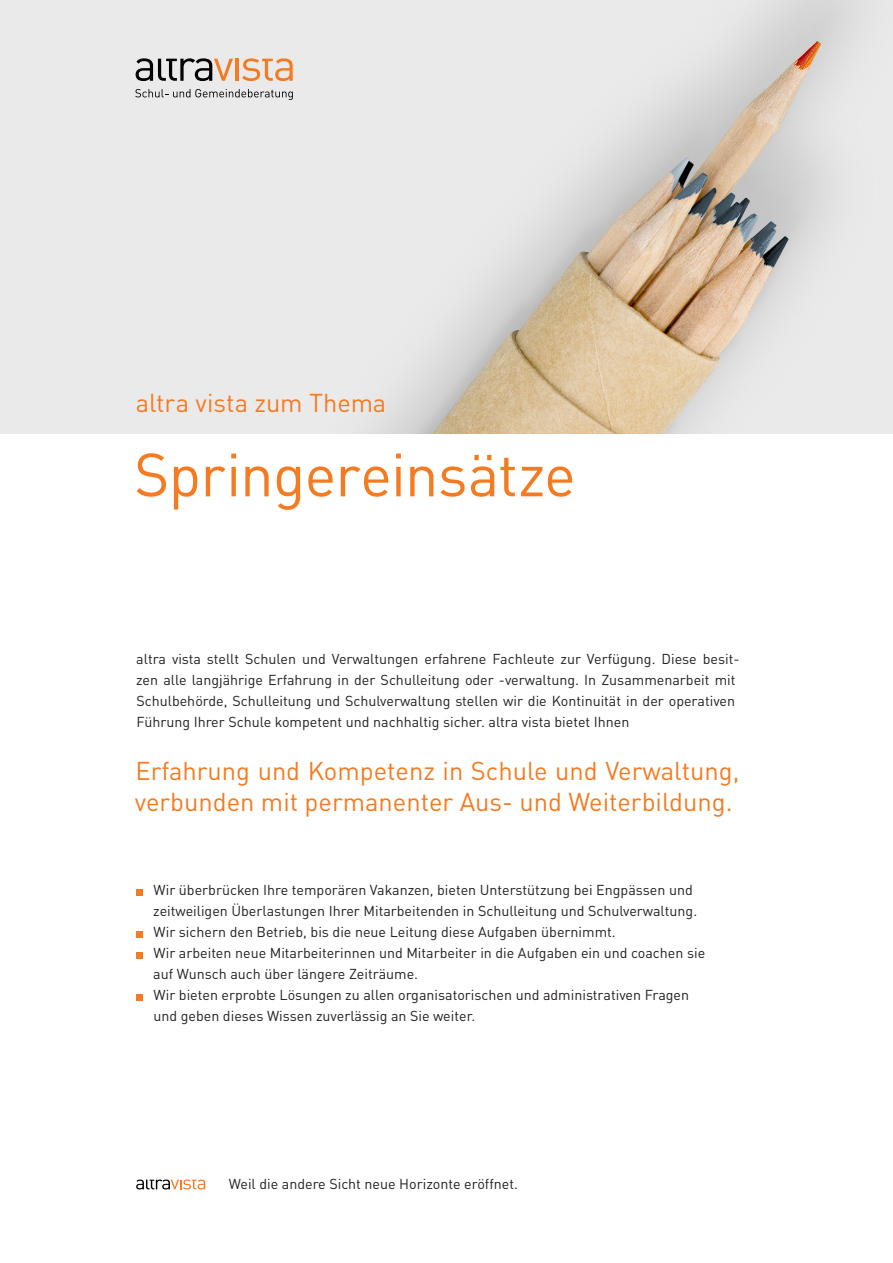
<style>
.page{position:relative;width:893px;height:1263px;background:#fff}
.page>*{position:absolute;margin:0;border:0;box-sizing:border-box;transform-origin:0 0}
.t1{font:60px "DINOT";letter-spacing:-.015em;color:#f47b21}
.t2{font:25.5px/31.5px "DINOT";color:#f47b21}
.t3{font:14.25px/21px "DINOT";color:#231f20}
</style>
<div class="page">
<img style="left:0;top:0;width:893px;height:433px">
<hr style="left:236px;top:59px;width:3px;height:22px;background:#f47b21">
<svg style="left:136px;top:58px;width:97px;height:23px;background:#a49d98"></svg>
<svg style="left:242px;top:58px;width:51px;height:23px"></svg>
<svg style="left:135px;top:89px;width:158px;height:11px;background:#c0c0c1"></svg>
<svg style="left:136px;top:1179px;width:69px;height:10px"></svg>
<svg style="left:136px;top:889px;width:6px;height:6px"></svg>
<svg style="left:136px;top:931px;width:6px;height:6px"></svg>
<svg style="left:136px;top:952px;width:6px;height:6px"></svg>
<svg style="left:136px;top:994px;width:6px;height:6px"></svg>
<h2 class="t2" style="left:136px;top:387px;width:252px">altra vista zum Thema</h2>
<h1 class="t1" style="left:134px;top:437px;width:443px">Springereinsätze</h1>
<p class="t3" style="left:136px;top:648px;width:605px">altra vista stellt Schulen und Verwaltungen erfahrene Fachleute zur Verfügung. Diese besit&shy;zen alle langjährige Erfahrung in der Schulleitung oder -verwaltung. In Zusammenarbeit mit Schulbehörde, Schulleitung und Schulverwaltung stellen wir die Kontinuität in der operativen Führung Ihrer Schule kompetent und nachhaltig sicher. altra vista bietet Ihnen</p>
<h2 class="t2" style="left:135px;top:754px;width:606px">Erfahrung und Kompetenz in Schule und Verwaltung, verbunden mit permanenter Aus- und Weiterbildung.</h2>
<p class="t3" style="left:153px;top:879px;width:554px">Wir überbrücken Ihre temporären Vakanzen, bieten Unterstützung bei Engpässen und zeitweiligen Überlastungen Ihrer Mitarbeitenden in Schulleitung und Schulverwaltung.<br>Wir sichern den Betrieb, bis die neue Leitung diese Aufgaben übernimmt.<br>Wir arbeiten neue Mitarbeiterinnen und Mitarbeiter in die Aufgaben ein und coachen sie auf Wunsch auch über längere Zeiträume.<br>Wir bieten erprobte Lösungen zu allen organisatorischen und administrativen Fragen und geben dieses Wissen zuverlässig an Sie weiter.</p>
<p class="t3" style="left:229px;top:1173px;width:291px">Weil die andere Sicht neue Horizonte eröffnet.</p>
</div>
